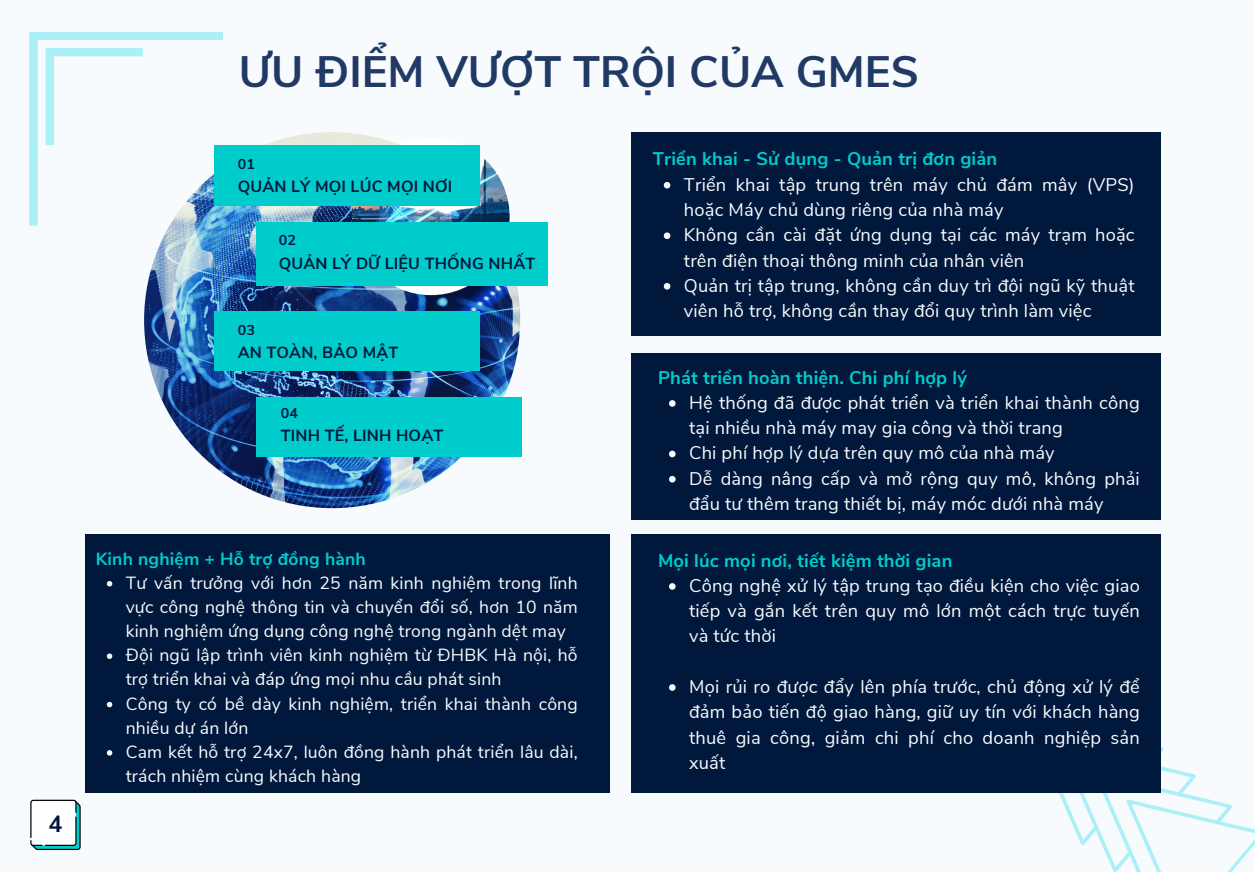
<style>
.page{position:relative;width:1255px;height:872px;background:#fff}
.page>*{position:absolute;margin:0;border:0;box-sizing:border-box;transform-origin:0 0}
.t1{font:700 43.95px "Nunito Sans";color:#203965}
.t2{font:700 23.4px "Nunito Sans";color:#00183c}
.t3{font:18.3px/25.2px "Nunito Sans";letter-spacing:.01em;color:#f8fbfd}
.t4{font:700 18.3px "Nunito Sans";letter-spacing:.01em;color:#0cc}
.t5{font:17.55px/24.2px "Nunito Sans";letter-spacing:.01em;color:#f8fbfd}
.t6{font:700 17.55px "Nunito Sans";letter-spacing:.01em;color:#0cc}
.t7{font:700 16.05px "Nunito Sans";letter-spacing:.01em;color:#00183c}
.t8{font:700 14.25px "Nunito Sans";letter-spacing:.01em;color:#00183c}
</style>
<div class="page">
<div style="left:0;top:0;width:1254px;height:872px;background:#f8fbfd"></div>
<div style="left:631px;top:132px;width:529px;height:204px;background:#00183c"></div>
<img style="left:144px;top:132px;width:376px;height:376px;border-radius:50%">
<svg style="left:663px;top:182px;width:7px;height:7px"></svg>
<svg style="left:663px;top:232px;width:7px;height:7px"></svg>
<svg style="left:663px;top:283px;width:7px;height:7px"></svg>
<img style="left:352px;top:138px;width:157px;height:157px;border-radius:50%">
<div style="left:214px;top:145px;width:265px;height:61px;background:#0cc"></div>
<div style="left:256px;top:222px;width:291px;height:64px;background:#0cc"></div>
<div style="left:214px;top:311px;width:265px;height:60px;background:#0cc"></div>
<div style="left:256px;top:397px;width:265px;height:59px;background:#0cc"></div>
<div style="left:631px;top:353px;width:530px;height:167px;background:#00183c"></div>
<svg style="left:669px;top:400px;width:6px;height:7px"></svg>
<svg style="left:669px;top:451px;width:6px;height:6px"></svg>
<svg style="left:669px;top:476px;width:6px;height:6px"></svg>
<svg style="left:1059px;top:667px;width:195px;height:205px"></svg>
<div style="left:631px;top:534px;width:529px;height:259px;background:#00183c"></div>
<svg style="left:669px;top:583px;width:6px;height:7px"></svg>
<svg style="left:669px;top:684px;width:6px;height:7px"></svg>
<div style="left:85px;top:534px;width:524px;height:259px;background:#00183c"></div>
<svg style="left:107px;top:581px;width:5px;height:5px"></svg>
<svg style="left:107px;top:653px;width:5px;height:6px"></svg>
<svg style="left:107px;top:702px;width:5px;height:5px"></svg>
<svg style="left:107px;top:750px;width:5px;height:6px"></svg>
<svg style="left:30px;top:800px;width:51px;height:50px"></svg>
<svg style="left:29px;top:32px;width:194px;height:193px"></svg>
<h2 class="t2" style="left:48px;top:808px;width:16px">4</h2>
<p class="t1" style="left:239px;top:43px;width:681px">ƯU ĐIỂM VƯỢT TRỘI CỦA GMES</p>
<p class="t8" style="left:238px;top:155px;width:19px">01</p>
<p class="t7" style="left:238px;top:176px;width:216px">QUẢN LÝ MỌI LÚC MỌI NƠI</p>
<h2 class="t8" style="left:279px;top:231px;width:19px">02</h2>
<p class="t7" style="left:279px;top:253px;width:258px">QUẢN LÝ DỮ LIỆU THỐNG NHẤT</p>
<p class="t8" style="left:238px;top:320px;width:19px">03</p>
<p class="t7" style="left:238px;top:342px;width:162px">AN TOÀN, BẢO MẬT</p>
<p class="t8" style="left:281px;top:403px;width:19px">04</p>
<h2 class="t7" style="left:281px;top:425px;width:164px">TINH TẾ, LINH HOẠT</h2>
<p class="t6" style="left:96px;top:547px;width:271px">Kinh nghiệm + Hỗ trợ đồng hành</p>
<p class="t5" style="left:126px;top:571px;width:453px;text-align:justify">Tư vấn trưởng với hơn 25 năm kinh nghiệm trong lĩnh vực công nghệ thông tin và chuyển đổi số, hơn 10 năm kinh nghiệm ứng dụng công nghệ trong ngành dệt may</p>
<p class="t5" style="left:126px;top:643px;width:453px">Đội ngũ lập trình viên kinh nghiệm từ ĐHBK Hà nội, hỗ trợ triển khai và đáp ứng mọi nhu cầu phát sinh</p>
<p class="t5" style="left:126px;top:692px;width:453px">Công ty có bề dày kinh nghiệm, triển khai thành công nhiều dự án lớn</p>
<p class="t5" style="left:126px;top:740px;width:453px">Cam kết hỗ trợ 24x7, luôn đồng hành phát triển lâu dài, trách nhiệm cùng khách hàng</p>
<h1 class="t4" style="left:652px;top:147px;width:346px">Triển khai - Sử dụng - Quản trị đơn giản</h1>
<p class="t3" style="left:684px;top:172px;width:452px">Triển khai tập trung trên máy chủ đám mây (VPS) hoặc Máy chủ dùng riêng của nhà máy</p>
<p class="t3" style="left:684px;top:223px;width:452px">Không cần cài đặt ứng dụng tại các máy trạm hoặc trên điện thoại thông minh của nhân viên</p>
<p class="t3" style="left:684px;top:273px;width:452px">Quản trị tập trung, không cần duy trì đội ngũ kỹ thuật viên hỗ trợ, không cần thay đổi quy trình làm việc</p>
<p class="t4" style="left:658px;top:365px;width:310px">Phát triển hoàn thiện. Chi phí hợp lý</p>
<p class="t3" style="left:689px;top:390px;width:452px">Hệ thống đã được phát triển và triển khai thành công tại nhiều nhà máy may gia công và thời trang</p>
<p class="t3" style="left:689px;top:441px;width:367px">Chi phí hợp lý dựa trên quy mô của nhà máy</p>
<p class="t3" style="left:689px;top:466px;width:452px">Dễ dàng nâng cấp và mở rộng quy mô, không phải đẩu tư thêm trang thiết bị, máy móc dưới nhà máy</p>
<p class="t4" style="left:658px;top:548px;width:296px">Mọi lúc mọi nơi, tiết kiệm thời gian</p>
<h2 class="t3" style="left:689px;top:573px;width:452px;text-align:justify">Công nghệ xử lý tập trung tạo điều kiện cho việc giao tiếp và gắn kết trên quy mô lớn một cách trực tuyến và tức thời</h2>
<p class="t3" style="left:689px;top:674px;width:452px;text-align:justify">Mọi rủi ro được đẩy lên phía trước, chủ động xử lý để đảm bảo tiến độ giao hàng, giữ uy tín với khách hàng thuê gia công, giảm chi phí cho doanh nghiệp sản xuất</p>
</div>
